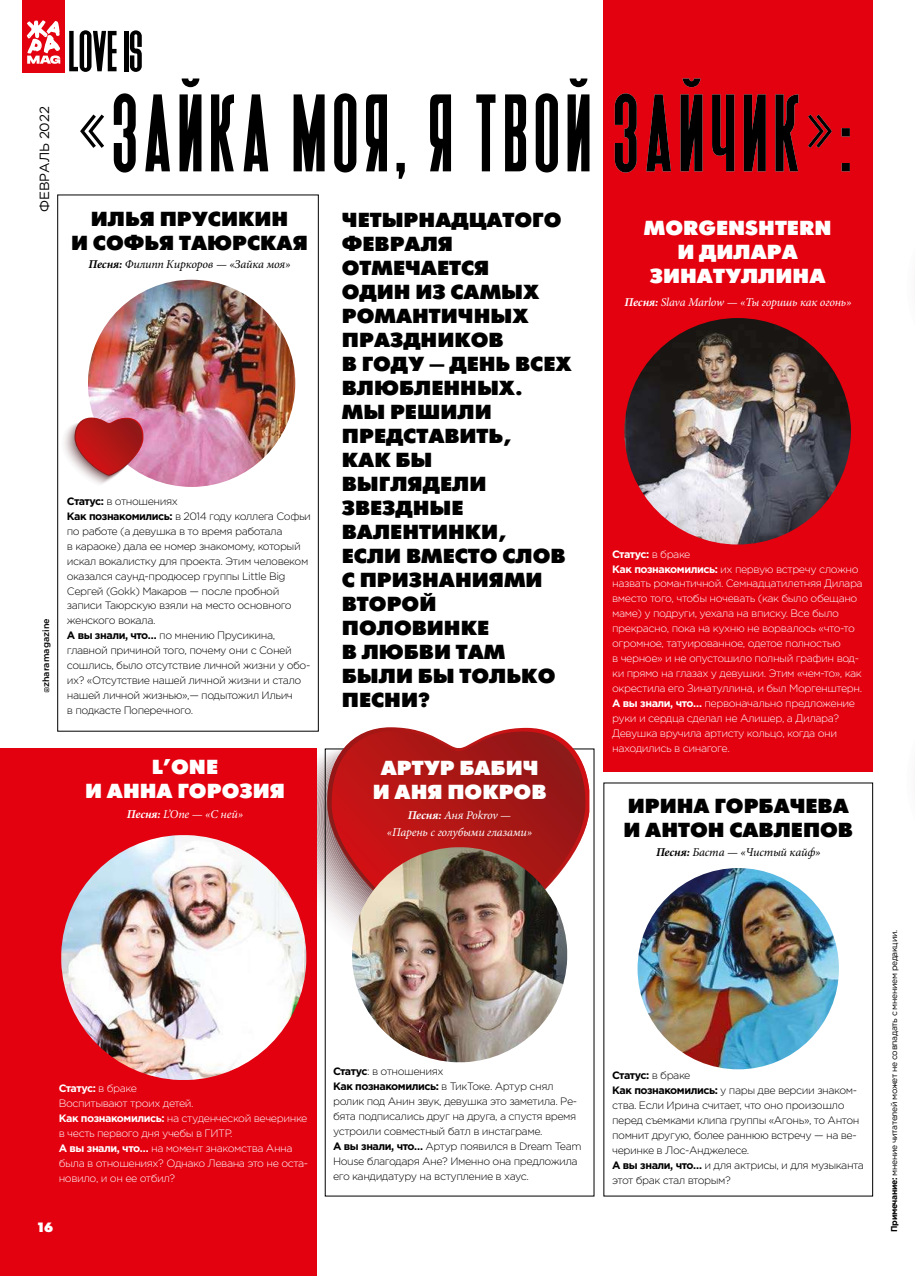
<style>
.page{position:relative;width:915px;height:1276px;background:#fff}
.page>*{position:absolute;margin:0;border:0;box-sizing:border-box;transform-origin:0 0}
.t1{font:102.15px "Heathergreen";letter-spacing:.07em;color:#000}
.t2{font:53.7px "Heathergreen";letter-spacing:.005em;color:#000}
.t3{font:20.25px/24px "Futura Futuris Black C";color:#000}
.t4{font:20.25px/24px "Futura Futuris Black C";color:#fff;text-align:center}
.t5{font:13.5px "Futura Futuris Black C";color:#fff}
.t6{font:13.35px "Gotham Pro";color:#000}
.t7{font:italic 12px/16.5px "Minion Pro";letter-spacing:-.015em;color:#fff;text-align:center}
.t8{font:italic 12px "Minion Pro";letter-spacing:-.01em;color:#000}
.t9{font:300 10.65px/15px "Gotham Pro";letter-spacing:-.04em;color:#000}
.t10{font:300 10.65px/15px "Gotham Pro";letter-spacing:-.04em;color:#fff}
.t11{font:500 9px "Gotham Pro";letter-spacing:.005em;color:#000}
.t12{font:8.55px "Gotham Pro";letter-spacing:-.04em;color:#000}
.s1{font-weight:700}
</style>
<div class="page">
<svg style="left:319px;top:748px;width:6px;height:212px"></svg>
<svg style="left:326px;top:727px;width:263px;height:185px"></svg>
<svg style="left:330px;top:731px;width:257px;height:203px;background:#b63838"></svg>
<div style="left:602px;top:0;width:270px;height:772px;background:#e3000f"></div>
<div style="left:0;top:748px;width:316px;height:528px;background:#e3000f"></div>
<img style="left:637px;top:868px;width:201px;height:201px;border-radius:101px">
<img style="left:88px;top:280px;width:207px;height:207px;border-radius:103px">
<img style="left:624px;top:318px;width:226px;height:226px;border-radius:113px">
<img style="left:352px;top:847px;width:215px;height:215px">
<img style="left:61px;top:835px;width:245px;height:245px">
<div style="left:57px;top:195px;width:261px;height:536px;border:1px solid #000"></div>
<svg style="left:64px;top:417px;width:79px;height:67px"></svg>
<svg style="left:44px;top:687px;width:5px;height:5px"></svg>
<div style="left:22px;top:0;width:43px;height:72px;background:#e3000f"></div>
<svg style="left:27px;top:20px;width:33px;height:44px"></svg>
<p class="t6" style="left:37px;top:212px;width:108px;rotate:-90deg">ФЕВРАЛЬ 2022</p>
<p class="t11" style="left:41px;top:687px;width:70px;rotate:-90deg">zharamagazine</p>
<h2 class="t2" style="left:68px;top:8px;width:75px">LOVE IS</h2>
<h1 class="t1" style="left:79px;top:50px;width:773px">«ЗАЙКА МОЯ, Я ТВОЙ ЗАЙЧИК»:</h1>
<h3 class="t3" style="left:71px;top:207px;width:238px;text-align:center">ИЛЬЯ ПРУСИКИН<br>И СОФЬЯ ТАЮРСКАЯ</h3>
<h3 class="t4" style="left:643px;top:217px;width:189px">MORGENSHTERN<br>И ДИЛАРА<br>ЗИНАТУЛЛИНА</h3>
<p class="t3" style="left:342px;top:208px;width:231px">ЧЕТЫРНАДЦАТОГО<br>ФЕВРАЛЯ<br>ОТМЕЧАЕТСЯ<br>ОДИН ИЗ САМЫХ<br>РОМАНТИЧНЫХ<br>ПРАЗДНИКОВ<br>В ГОДУ — ДЕНЬ ВСЕХ<br>ВЛЮБЛЕННЫХ.<br>МЫ РЕШИЛИ<br>ПРЕДСТАВИТЬ,<br>КАК БЫ<br>ВЫГЛЯДЕЛИ<br>ЗВЕЗДНЫЕ<br>ВАЛЕНТИНКИ,<br>ЕСЛИ ВМЕСТО СЛОВ<br>С ПРИЗНАНИЯМИ<br>ВТОРОЙ<br>ПОЛОВИНКЕ<br>В ЛЮБВИ ТАМ<br>БЫЛИ БЫ ТОЛЬКО<br>ПЕСНИ?</p>
<p class="t8" style="left:89px;top:256px;width:203px"><span class="s1">Песня:</span> Филипп Киркоров — «Зайка моя»</p>
<p class="t7" style="left:624px;top:294px;width:228px"><span class="s1">Песня:</span> Slava Marlow — «Ты горишь как огонь»</p>
<p class="t9" style="left:67px;top:493px;width:245px"><span class="s1">Статус:</span> в отношениях<br><span class="s1">Как познакомились:</span> в 2014 году коллега Софьи по работе (а девушка в то время работала<br>в караоке) дала ее номер знакомому, который искал вокалистку для проекта. Этим человеком оказался саунд-продюсер группы Little Big Сергей (Gokk) Макаров — после пробной записи Таюрскую взяли на место основного женского вокала.<br><span class="s1">А вы знали, что…</span> по мнению Прусикина, главной причиной того, почему они с Соней сошлись, было отсутствие личной жизни у обо&shy;их? «Отсутствие нашей личной жизни и стало нашей личной жизнью»,— подытожил Ильич<br>в подкасте Поперечного.</p>
<p class="t10" style="left:612px;top:546px;width:252px"><span class="s1">Статус:</span> в браке<br><span class="s1">Как познакомились:</span> их первую встречу сложно назвать романтичной. Семнадцатилетняя Дилара вместо того, чтобы ночевать (как было обещано маме) у подруги, уехала на вписку. Все было прекрасно, пока на кухню не ворвалось «что-то огромное, татуированное, одетое полностью<br>в черное» и не опустошило полный графин вод&shy;ки прямо на глазах у девушки. Этим «чем-то», как окрестила его Зинатуллина, и был Моргенштерн.<br><span class="s1">А вы знали, что…</span> первоначально предложение руки и сердца сделал не Алишер, а Дилара?<br>Девушка вручила артисту кольцо, когда они находились в синагоге.</p>
<h3 class="t4" style="left:85px;top:756px;width:201px">L’ONE<br>И АННА ГОРОЗИЯ</h3>
<p class="t7" style="left:127px;top:806px;width:117px"><span class="s1">Песня:</span> L’One — «С ней»</p>
<h3 class="t4" style="left:372px;top:756px;width:175px">АРТУР БАБИЧ<br>И АНЯ ПОКРОВ</h3>
<p class="t7" style="left:386px;top:807px;width:147px"><span class="s1">Песня:</span> Аня Pokrov — «Парень с голубыми глазами»</p>
<h3 class="t3" style="left:623px;top:794px;width:231px">ИРИНА ГОРБАЧЕВА<br>И АНТОН САВЛЕПОВ</h3>
<p class="t8" style="left:656px;top:844px;width:166px"><span class="s1">Песня:</span> Баста — «Чистый кайф»</p>
<p class="t10" style="left:59px;top:1080px;width:251px"><span class="s1">Статус:</span> в браке<br>Воспитывают троих детей.<br><span class="s1">Как познакомились:</span> на студенческой вечеринке в честь первого дня учебы в ГИТР.<br><span class="s1">А вы знали, что…</span> на момент знакомства Анна была в отношениях? Однако Левана это не оста&shy;новило, и он ее отбил?</p>
<p class="t5" style="left:36px;top:1219px;width:19px">16</p>
<p class="t9" style="left:333px;top:1064px;width:250px"><span class="s1">Статус</span>: в отношениях<br><span class="s1">Как познакомились:</span> в ТикТоке. Артур снял ролик под Анин звук, девушка это заметила. Ре&shy;бята подписались друг на друга, а спустя время устроили совместный батл в инстаграме.<br><span class="s1">А вы знали, что…</span> Артур появился в Dream Team House благодаря Ане? Именно она предложила его кандидатуру на вступление в хаус.</p>
<p class="t9" style="left:612px;top:1067px;width:253px"><span class="s1">Статус:</span> в браке<br><span class="s1">Как познакомились:</span> у пары две версии знаком&shy;ства. Если Ирина считает, что оно произошло перед съемками клипа группы «Агонь», то Антон помнит другую, более раннюю встречу — на ве&shy;черинке в Лос-Анджелесе.<br><span class="s1">А вы знали, что…</span> и для актрисы, и для музыканта этот брак стал вторым?</p>
<p class="t12" style="left:889px;top:1232px;width:303px;rotate:-90deg"><span class="s1">Примечание:</span> мнение читателей может не совпадать с мнением редакции.</p>
</div>
